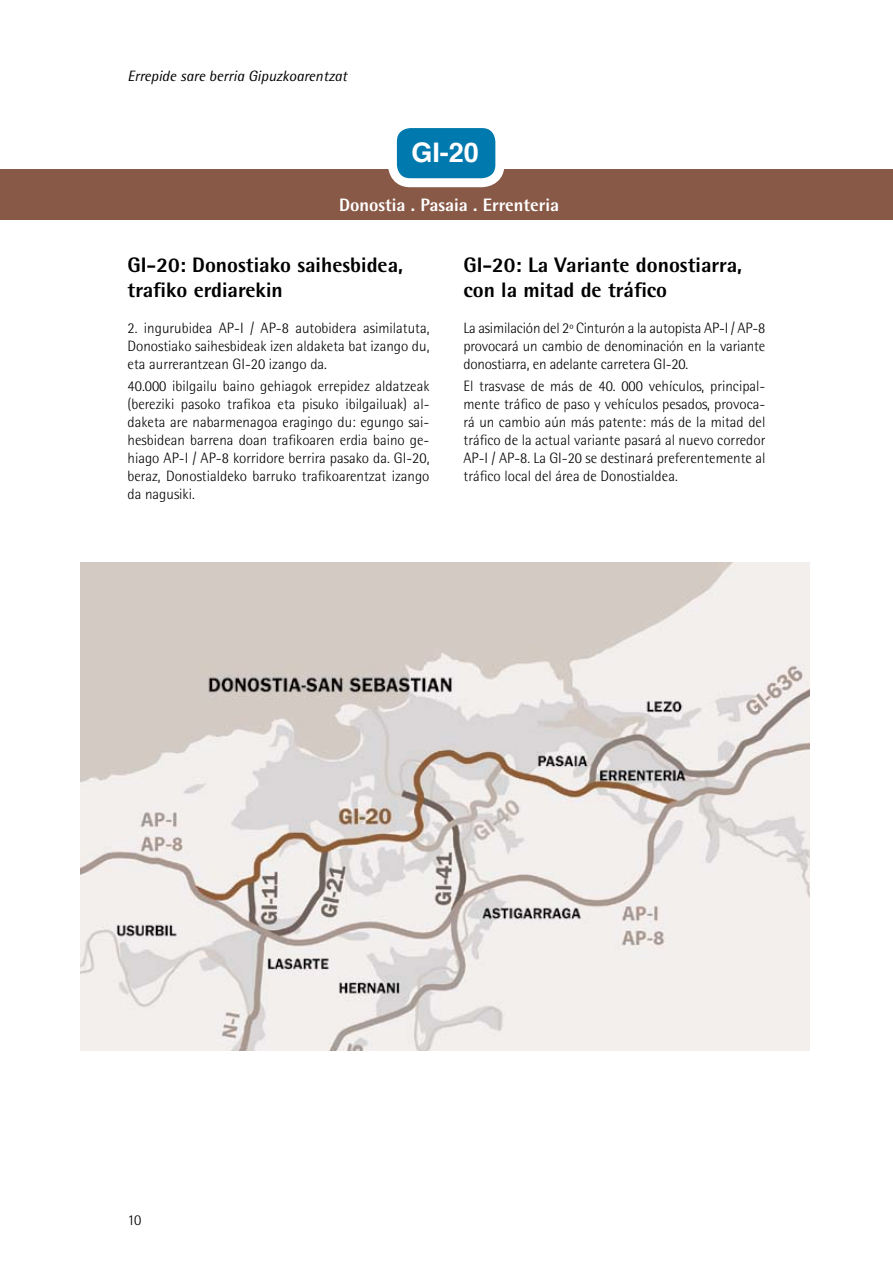
<style>
.page{position:relative;width:893px;height:1263px;background:#fff}
.page>*{position:absolute;margin:0;border:0;box-sizing:border-box;transform-origin:0 0}
.t1{font:700 27px "Helvetica";color:#fff}
.t2{font:800 21px/25.2px "Rotis Semi Sans";color:#000}
.t3{font:800 18px "Rotis Semi Sans";color:#fff}
.t4{font:300 15px/18px "Rotis Semi Sans";color:#000;text-align:justify}
.t5{font:italic 15px "Rotis Semi Sans";color:#000}
</style>
<div class="page">
<div style="left:0;top:169px;width:893px;height:51px;background:#895947"></div>
<div style="left:392px;top:124px;width:108px;height:59px;background:#007aae;border-radius:18px"></div>
<div style="left:388px;top:119px;width:116px;height:68px;border:9px solid #fff;border-radius:18px"></div>
<img style="left:80px;top:563px;width:730px;height:487px">
<p class="t5" style="left:128px;top:67px;width:221px">Errepide sare berria Gipuzkoarentzat</p>
<h1 class="t1" style="left:411px;top:128px;width:69px">GI-20</h1>
<p class="t3" style="left:339px;top:194px;width:222px">Donostia . Pasaia . Errenteria</p>
<h2 class="t2" style="left:128px;top:252px;width:277px">GI-20: Donostiako saihesbidea, trafiko erdiarekin</h2>
<p class="t4" style="left:128px;top:319px;width:303px">2. ingurubidea AP-I / AP-8 autobidera asimilatuta, Donostiako saihesbideak izen aldaketa bat izango du, eta aurrerantzean GI-20 izango da.</p>
<p class="t4" style="left:128px;top:377px;width:303px">40.000 ibilgailu baino gehiagok errepidez aldatzeak (bereziki pasoko trafikoa eta pisuko ibilgailuak) al&shy;daketa are nabarmenagoa eragingo du: egungo sai&shy;hesbidean barrena doan trafikoaren erdia baino ge&shy;hiago AP-I / AP-8 korridore berrira pasako da. GI-20, beraz, Donostialdeko barruko trafikoarentzat izango da nagusiki.</p>
<h2 class="t2" style="left:463px;top:252px;width:280px">GI-20: La Variante donostiarra, con la mitad de tráfico</h2>
<p class="t4" style="left:463px;top:319px;width:303px">La asimilación del 2º Cinturón a la autopista AP-I / AP-8 provocará un cambio de denominación en la variante donostiarra, en adelante carretera GI-20.</p>
<p class="t4" style="left:463px;top:377px;width:303px">El trasvase de más de 40. 000 vehículos, principal&shy;mente tráfico de paso y vehículos pesados, provoca&shy;rá un cambio aún más patente: más de la mitad del tráfico de la actual variante pasará al nuevo corredor AP-I / AP-8. La GI-20 se destinará preferentemente al tráfico local del área de Donostialdea.</p>
<p class="t4" style="left:128px;top:1211px;width:15px">10</p>
</div>
